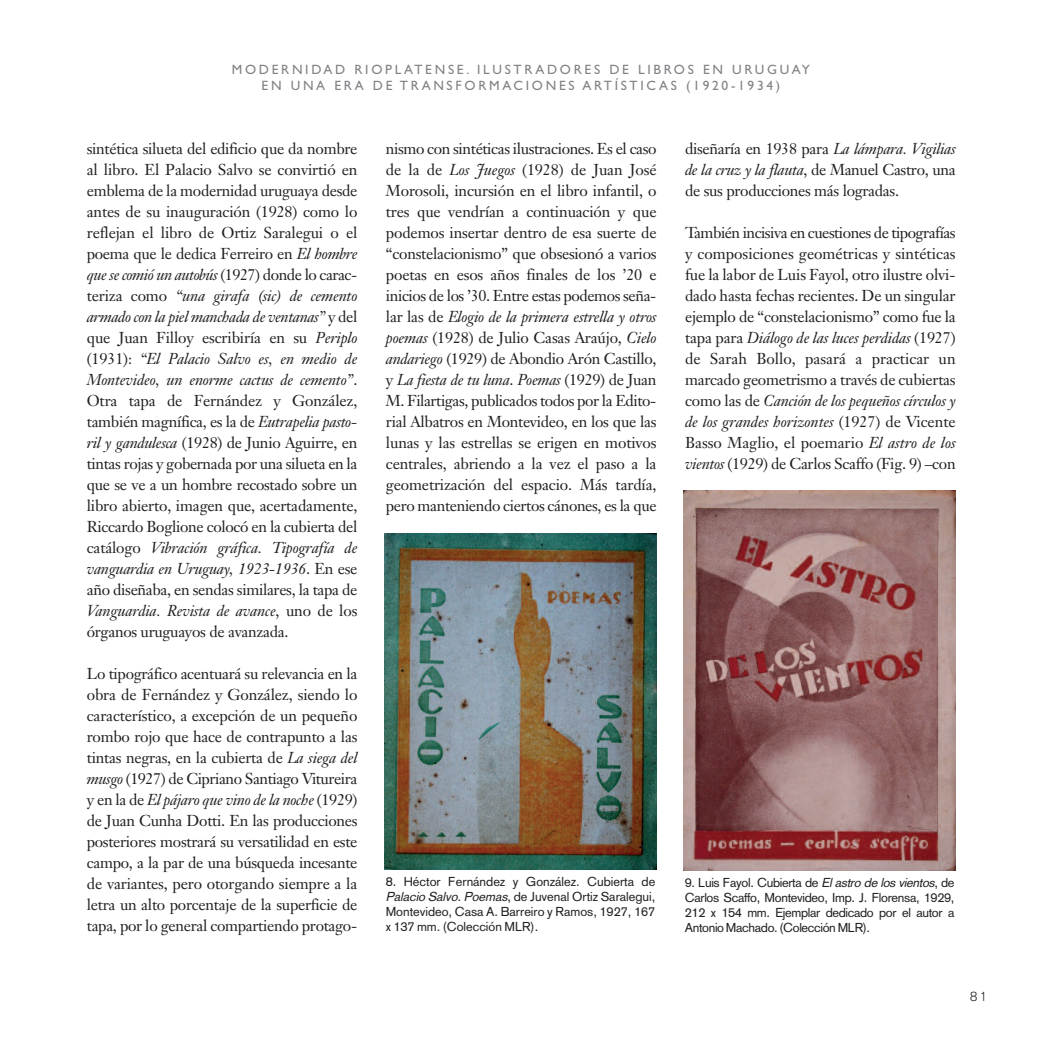
<style>
.page{position:relative;width:1042px;height:1042px;background:#fff}
.page>*{position:absolute;margin:0;border:0;box-sizing:border-box;transform-origin:0 0}
.t1{font:15.6px/21px "Janson Text";letter-spacing:-.02em;color:#231f20;text-align:justify}
.t2{font:13.5px/16.2px "Gill Sans";letter-spacing:.2em;color:#808285;text-align:center}
.t3{font:300 12.9px "Akzidenz Grotesk";color:#231f20}
.t4{font:12.75px/15px "Akzidenz Grotesk";letter-spacing:-.015em;color:#231f20;text-align:justify}
.s1{font-style:italic}
</style>
<div class="page">
<img style="left:385px;top:533px;width:272px;height:337px">
<img style="left:683px;top:490px;width:273px;height:380px">
<p class="t2" style="left:232px;top:61px;width:580px">MODERNIDAD RIOPLATENSE. ILUSTRADORES DE LIBROS EN URUGUAY<br>EN UNA ERA DE TRANSFORMACIONES ARTÍSTICAS (1920-1934)</p>
<p class="t1" style="left:87px;top:139px;width:272px">sintética silueta del edificio que da nombre al libro. El Palacio Salvo se convirtió en emblema de la modernidad uruguaya desde antes de su inauguración (1928) como lo reflejan el libro de Ortiz Saralegui o el poema que le dedica Ferreiro en <span class="s1">El hombre que se comió un autobús</span> (1927) donde lo carac&shy;teriza como <span class="s1">“una girafa (sic) de cemento armado con la piel manchada de ventanas”</span> y del que Juan Filloy escribiría en su <span class="s1">Periplo </span>(1931): <span class="s1">“El Palacio Salvo es, en medio de Montevideo, un enorme cactus de cemento”</span>.<br>Otra tapa de Fernández y González, también magnífica, es la de <span class="s1">Eutrapelia pasto&shy;ril y gandulesca</span> (1928) de Junio Aguirre, en tintas rojas y gobernada por una silueta en la que se ve a un hombre recostado sobre un libro abierto, imagen que, acertadamente, Riccardo Boglione colocó en la cubierta del catálogo <span class="s1">Vibración gráfica. Tipografía de vanguardia en Uruguay, 1923-1936</span>. En ese año diseñaba, en sendas similares, la tapa de <span class="s1">Vanguardia. Revista de avance</span>, uno de los órganos uruguayos de avanzada.</p>
<p class="t1" style="left:87px;top:664px;width:272px">Lo tipográfico acentuará su relevancia en la obra de Fernández y González, siendo lo característico, a excepción de un pequeño rombo rojo que hace de contrapunto a las tintas negras, en la cubierta de <span class="s1">La siega del musgo</span> (1927) de Cipriano Santiago Vitureira y en la de <span class="s1">El pájaro que vino de la noche</span> (1929) de Juan Cunha Dotti. En las producciones posteriores mostrará su versatilidad en este campo, a la par de una búsqueda incesante de variantes, pero otorgando siempre a la letra un alto porcentaje de la superficie de tapa, por lo general compartiendo protago-</p>
<p class="t1" style="left:386px;top:139px;width:272px">nismo con sintéticas ilustraciones. Es el caso de la de <span class="s1">Los Juegos</span> (1928) de Juan José Morosoli, incursión en el libro infantil, o tres que vendrían a continuación y que podemos insertar dentro de esa suerte de “constelacionismo” que obsesionó a varios poetas en esos años finales de los ’20 e inicios de los ’30. Entre estas podemos seña&shy;lar las de <span class="s1">Elogio de la primera estrella y otros poemas</span> (1928) de Julio Casas Araújo, <span class="s1">Cielo andariego</span> (1929) de Abondio Arón Castillo, y <span class="s1">La fiesta de tu luna</span>. <span class="s1">Poemas</span> (1929) de Juan M. Filartigas, publicados todos por la Edito&shy;rial Albatros en Montevideo, en los que las lunas y las estrellas se erigen en motivos centrales, abriendo a la vez el paso a la geometrización del espacio. Más tardía, pero manteniendo ciertos cánones, es la que</p>
<p class="t1" style="left:685px;top:139px;width:272px">diseñaría en 1938 para <span class="s1">La lámpara. Vigilias de la cruz y la flauta</span>, de Manuel Castro, una de sus producciones más logradas.</p>
<p class="t1" style="left:685px;top:223px;width:272px">También incisiva en cuestiones de tipografías y composiciones geométricas y sintéticas fue la labor de Luis Fayol, otro ilustre olvi&shy;dado hasta fechas recientes. De un singular ejemplo de “constelacionismo” como fue la tapa para <span class="s1">Diálogo de las luces perdidas</span> (1927) de Sarah Bollo, pasará a practicar un marcado geometrismo a través de cubiertas como las de <span class="s1">Canción de los pequeños círculos y de los grandes horizontes</span> (1927) de Vicente Basso Maglio, el poemario <span class="s1">El astro de los vientos</span> (1929) de Carlos Scaffo (Fig. 9) –con</p>
<p class="t4" style="left:386px;top:875px;width:271px">8. Héctor Fernández y González. Cubierta de <span class="s1">PalacioSalvo.Poemas</span>, de Juvenal Ortiz Saralegui, Montevideo, Casa A. Barreiro y Ramos, 1927, 167 x 137 mm. (Colección MLR).</p>
<p class="t4" style="left:685px;top:876px;width:271px">9. Luis Fayol. Cubierta de <span class="s1">Elastrodelosvientos</span>, de Carlos Scaffo, Montevideo, Imp. J. Florensa, 1929, 212 x 154 mm. Ejemplar dedicado por el autor a Antonio Machado. (Colección MLR).</p>
<p class="t3" style="left:970px;top:992px;width:18px">81</p>
</div>
